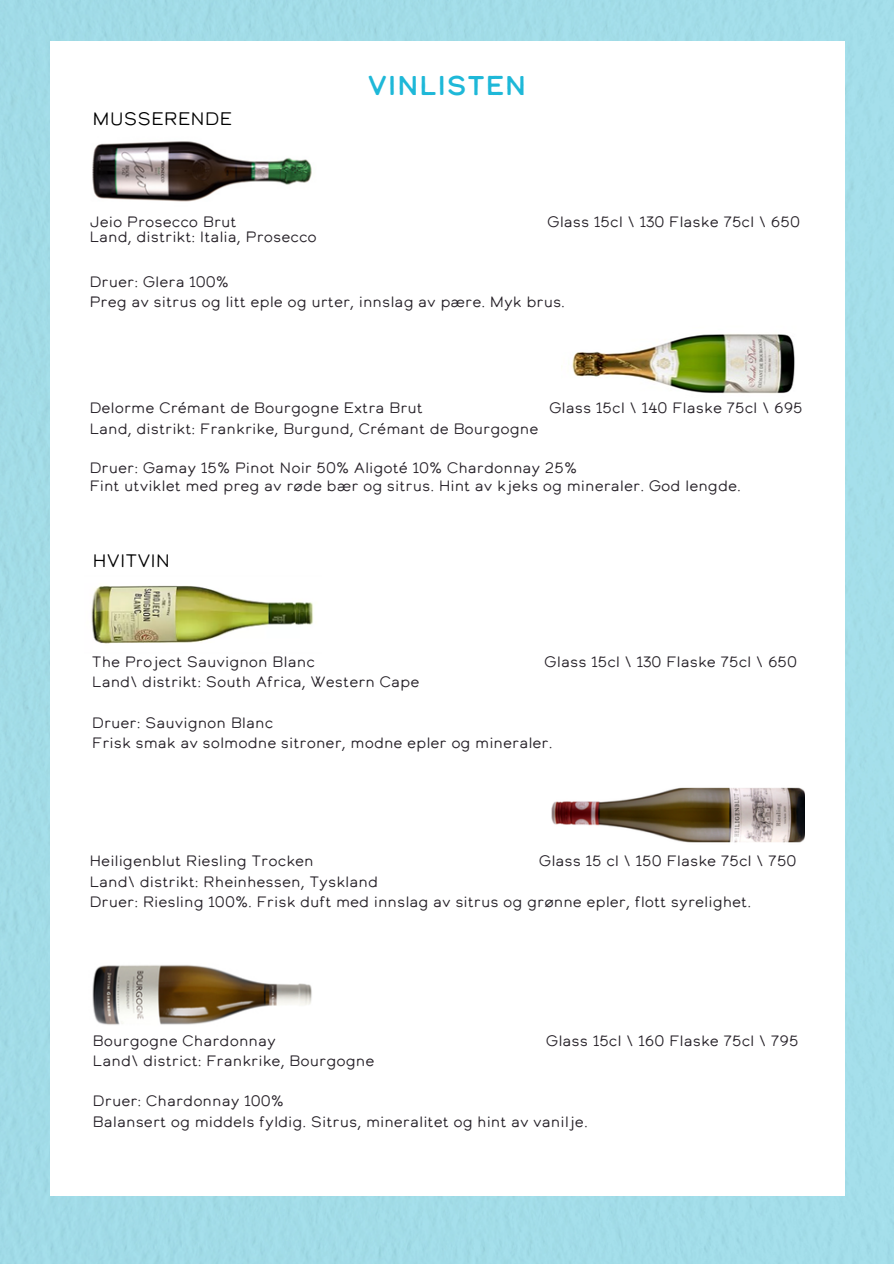
<style>
.page{position:relative;width:894px;height:1264px;background:#fff}
.page>*{position:absolute;margin:0;border:0;box-sizing:border-box;transform-origin:0 0}
.t1{font:27.15px "Calder Dark";color:#1eb8d8}
.t2{font:18px "Calder LC";color:#000}
.t3{font:15px "Calder LC";color:#272229}
</style>
<div class="page">
<img style="left:92px;top:141px;width:220px;height:61px">
<img style="left:561px;top:334px;width:234px;height:60px">
<img style="left:92px;top:965px;width:220px;height:60px">
<img style="left:551px;top:787px;width:252px;height:56px">
<img style="left:91px;top:585px;width:222px;height:59px">
<p class="t2" style="left:93px;top:110px;width:141px">MUSSERENDE</p>
<p class="t1" style="left:367px;top:74px;width:160px">VINLISTEN</p>
<h1 class="t3" style="left:89px;top:215px;width:149px">Jeio Prosecco Brut</h1>
<h1 class="t3" style="left:547px;top:215px;width:254px">Glass 15cl \ 130 Flaske 75cl \ 650</h1>
<h2 class="t3" style="left:89px;top:231px;width:229px">Land, distrikt: Italia, Prosecco</h2>
<p class="t3" style="left:89px;top:276px;width:141px">Druer: Glera 100%</p>
<p class="t3" style="left:89px;top:295px;width:477px">Preg av sitrus og litt eple og urter, innslag av pære. Myk brus.</p>
<p class="t3" style="left:89px;top:402px;width:335px">Delorme Crémant de Bourgogne Extra Brut</p>
<p class="t3" style="left:549px;top:402px;width:255px">Glass 15cl \ 140 Flaske 75cl \ 695</p>
<p class="t3" style="left:89px;top:422px;width:450px">Land, distrikt: Frankrike, Burgund, Crémant de Bourgogne</p>
<p class="t3" style="left:89px;top:461px;width:489px">Druer: Gamay 15% Pinot Noir 50% Aligoté 10% Chardonnay 25%</p>
<p class="t3" style="left:89px;top:479px;width:652px">Fint utviklet med preg av røde bær og sitrus. Hint av kjeks og mineraler. God lengde.</p>
<h2 class="t2" style="left:93px;top:553px;width:79px">HVITVIN</h2>
<p class="t3" style="left:92px;top:655px;width:224px">The Project Sauvignon Blanc</p>
<p class="t3" style="left:544px;top:655px;width:254px">Glass 15cl \ 130 Flaske 75cl \ 650</p>
<p class="t3" style="left:92px;top:675px;width:329px">Land\ distrikt: South Africa, Western Cape</p>
<p class="t3" style="left:92px;top:716px;width:183px">Druer: Sauvignon Blanc</p>
<p class="t3" style="left:92px;top:736px;width:462px">Frisk smak av solmodne sitroner, modne epler og mineraler.</p>
<p class="t3" style="left:89px;top:854px;width:226px">Heiligenblut Riesling Trocken</p>
<p class="t3" style="left:538px;top:854px;width:259px">Glass 15 cl \ 150 Flaske 75cl \ 750</p>
<p class="t3" style="left:89px;top:874px;width:290px">Land\ distrikt: Rheinhessen, Tyskland</p>
<p class="t3" style="left:89px;top:895px;width:663px">Druer: Riesling 100%. Frisk duft med innslag av sitrus og grønne epler, flott syrelighet.</p>
<p class="t3" style="left:93px;top:1033px;width:185px">Bourgogne Chardonnay</p>
<p class="t3" style="left:545px;top:1033px;width:254px">Glass 15cl \ 160 Flaske 75cl \ 795</p>
<p class="t3" style="left:93px;top:1054px;width:283px">Land\ district: Frankrike, Bourgogne</p>
<p class="t3" style="left:93px;top:1094px;width:193px">Druer: Chardonnay 100%</p>
<p class="t3" style="left:93px;top:1114px;width:496px">Balansert og middels fyldig. Sitrus, mineralitet og hint av vanilje.</p>
</div>
